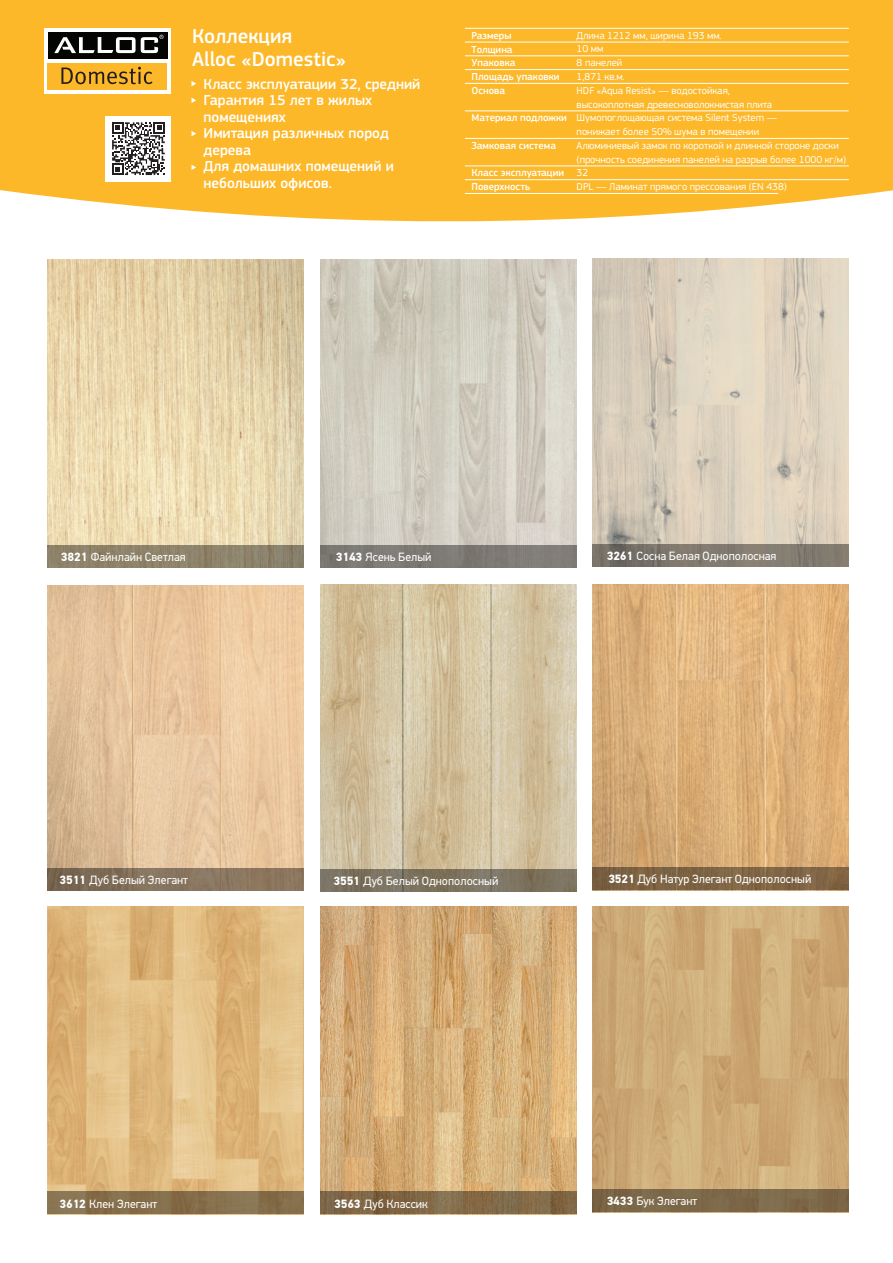
<style>
.page{position:relative;width:893px;height:1263px;background:#fff}
.page>*{position:absolute;margin:0;border:0;box-sizing:border-box;transform-origin:0 0}
.t1{font:500 21px/23.1px "PF Square Sans Pro";color:#fff}
.t2{font:500 15px/16.5px "PF Square Sans Pro";color:#fff}
.t3{font:12px "PF Din Text Pro";color:#fff}
.t4{font:10.5px/13.8px "PF Square Sans Pro";color:#fff}
.t5{font:500 10.5px/13.8px "PF Square Sans Pro";color:#fff}
.s1{font-weight:700}
</style>
<div class="page">
<svg style="left:0;top:0;width:893px;height:222px;background:#fcbc35"></svg>
<svg style="left:191px;top:81px;width:5px;height:5px"></svg>
<svg style="left:191px;top:98px;width:5px;height:5px"></svg>
<svg style="left:191px;top:131px;width:5px;height:5px"></svg>
<svg style="left:191px;top:165px;width:5px;height:5px"></svg>
<hr style="left:465px;top:28px;width:384px;height:1px;background:#fff">
<hr style="left:465px;top:42px;width:384px;height:1px;background:#fff">
<hr style="left:465px;top:56px;width:384px;height:1px;background:#fff">
<hr style="left:465px;top:69px;width:384px;height:1px;background:#fff">
<hr style="left:465px;top:83px;width:384px;height:1px;background:#fff">
<hr style="left:465px;top:111px;width:384px;height:1px;background:#fff">
<hr style="left:465px;top:138px;width:384px;height:1px;background:#fff">
<hr style="left:465px;top:166px;width:384px;height:1px;background:#fff">
<hr style="left:465px;top:179px;width:384px;height:1px;background:#fff">
<hr style="left:465px;top:193px;width:313px;height:1px;background:#fff">
<div style="left:44px;top:28px;width:127px;height:66px;background:#fff"></div>
<div style="left:106px;top:116px;width:65px;height:65px;background:#fff"></div>
<svg style="left:112px;top:122px;width:53px;height:53px"></svg>
<div style="left:48px;top:32px;width:119px;height:27px;background:#040503"></div>
<svg style="left:54px;top:35px;width:110px;height:18px"></svg>
<div style="left:48px;top:63px;width:119px;height:26px;background:#fcb828"></div>
<svg style="left:61px;top:67px;width:91px;height:17px"></svg>
<img style="left:48px;top:260px;width:256px;height:285px">
<img style="left:48px;top:906px;width:256px;height:285px">
<img style="left:320px;top:906px;width:256px;height:285px">
<img style="left:320px;top:584px;width:256px;height:285px">
<img style="left:593px;top:584px;width:256px;height:283px">
<img style="left:593px;top:906px;width:256px;height:283px">
<img style="left:48px;top:585px;width:256px;height:283px">
<img style="left:593px;top:259px;width:256px;height:285px">
<img style="left:320px;top:260px;width:256px;height:285px">
<div style="left:593px;top:1189px;width:256px;height:23px;background:#7c6849"></div>
<div style="left:48px;top:868px;width:256px;height:23px;background:#000;opacity:.4"></div>
<div style="left:593px;top:544px;width:256px;height:23px;background:#000;opacity:.4"></div>
<div style="left:320px;top:545px;width:256px;height:23px;background:#7e7b75"></div>
<div style="left:320px;top:1191px;width:256px;height:23px;background:#000;opacity:.4"></div>
<div style="left:48px;top:1191px;width:256px;height:23px;background:#000;opacity:.4"></div>
<div style="left:320px;top:869px;width:256px;height:23px;background:#000;opacity:.4"></div>
<div style="left:593px;top:867px;width:256px;height:23px;background:#7e6444"></div>
<div style="left:48px;top:545px;width:256px;height:23px;background:#8d836b"></div>
<h1 class="t1" style="left:192px;top:26px;width:155px">Коллекция<br>Alloc «Domestic»</h1>
<h2 class="t2" style="left:204px;top:77px;width:218px">Класс эксплуатации 32, средний<br>Гарантия 15 лет в жилых помещениях<br>Имитация различных пород дерева<br>Для домашних помещений и небольших офисов.</h2>
<p class="t5" style="left:471px;top:29px;width:42px">Размеры</p>
<p class="t5" style="left:471px;top:57px;width:90px">Упаковка<br>Площадь упаковки<br>Основа</p>
<p class="t5" style="left:471px;top:112px;width:97px">Материал подложки</p>
<p class="t5" style="left:471px;top:139px;width:86px">Замковая система</p>
<p class="t5" style="left:471px;top:167px;width:94px">Класс эксплуатации<br>Поверхность</p>
<p class="t5" style="left:471px;top:43px;width:43px">Толщина</p>
<p class="t4" style="left:577px;top:29px;width:146px">Длина 1212 мм, ширина 193 мм.</p>
<p class="t4" style="left:577px;top:57px;width:271px">8 панелей<br>1,871 кв.м.<br>HDF «Aqua Resist» — водостойкая,<br>высокоплотная древесноволокнистая плита Шумопоглощающая система Silent System —<br>понижает более 50% шума в помещении<br>Алюминиевый замок по короткой и длинной стороне доски (прочность соединения панелей на разрыв более 1000 кг/м)<br>32<br>DPL — Ламинат прямого прессования (EN 438)</p>
<p class="t4" style="left:577px;top:43px;width:28px">10 мм</p>
<p class="t3" style="left:61px;top:552px;width:126px"><span class="s1">3821</span> Файнлайн Светлая</p>
<p class="t3" style="left:60px;top:875px;width:130px"><span class="s1">3511</span> Дуб Белый Элегант</p>
<p class="t3" style="left:336px;top:552px;width:97px"><span class="s1">3143</span> Ясень Белый</p>
<p class="t3" style="left:607px;top:551px;width:171px"><span class="s1">3261</span> Сосна Белая Однополосная</p>
<p class="t3" style="left:333px;top:876px;width:166px"><span class="s1">3551</span> Дуб Белый Однополосный</p>
<p class="t3" style="left:608px;top:874px;width:204px"><span class="s1">3521</span> Дуб Натур Элегант Однополосный</p>
<p class="t3" style="left:60px;top:1198px;width:99px"><span class="s1">3612</span> Клен Элегант</p>
<p class="t3" style="left:334px;top:1198px;width:95px"><span class="s1">3563</span> Дуб Классик</p>
<p class="t3" style="left:607px;top:1196px;width:92px"><span class="s1">3433</span> Бук Элегант</p>
</div>
